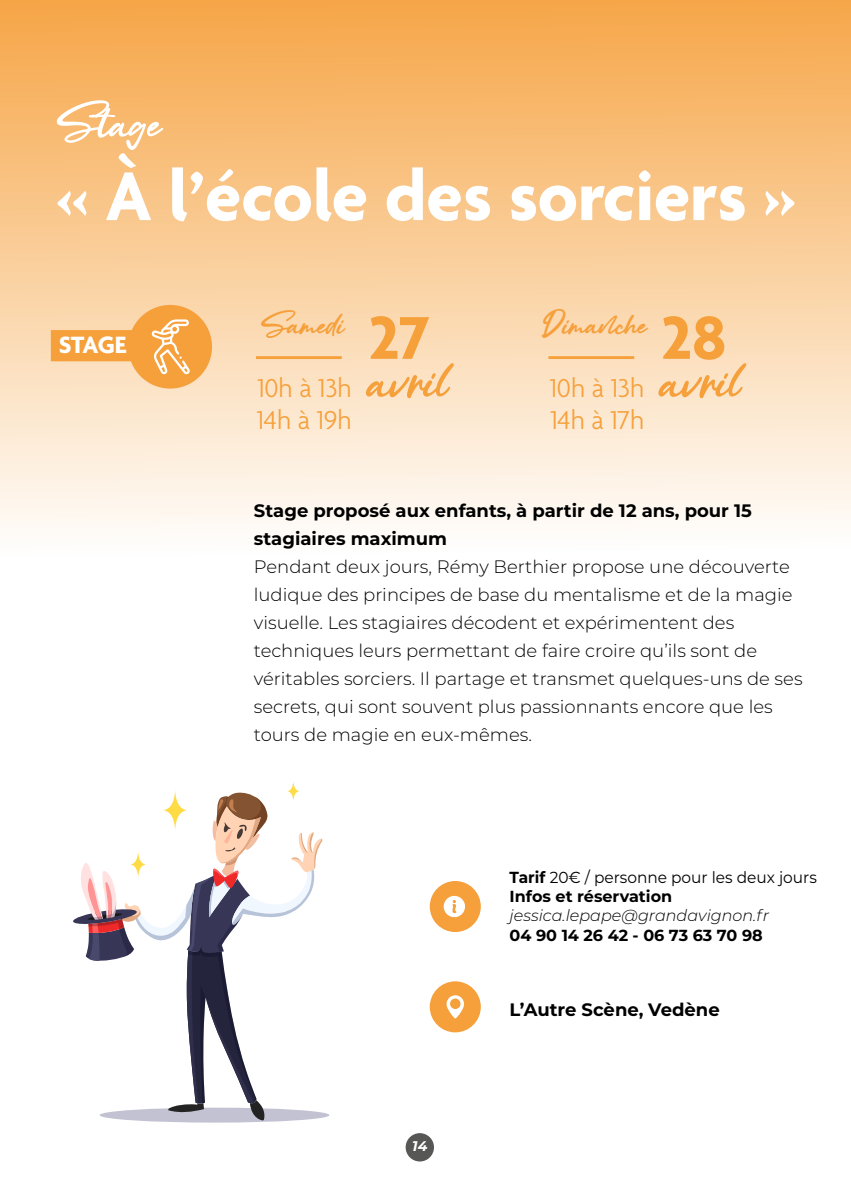
<style>
.page{position:relative;width:851px;height:1191px;background:#fff}
.page>*{position:absolute;margin:0;border:0;box-sizing:border-box;transform-origin:0 0}
.t1{font:700 74px "Agenda";color:#fff}
.t2{font:65.4px "Sansilk";color:#f6a03b}
.t3{font:58px "Sansilk";color:#fff}
.t4{font:38px "Sansilk";color:#f6a03b}
.t5{font:300 28px/32px "Agenda";color:#f6a03b}
.t6{font:700 25.6px "Agenda";letter-spacing:-.035em;color:#fff}
.t7{font:300 18px/28px "Montserrat";color:#000}
.t8{font:700 18px/28px "Montserrat";color:#000}
.t9{font:16px/19.2px "Montserrat";color:#000;scale:.96 1}
.t10{font:italic 300 16px "Montserrat";color:#000}
.t11{font:700 16px "Montserrat";color:#000}
.t12{font:italic 700 14px "Montserrat";color:#fff}
.s1{font-family:"Agenda";font-weight:700;font-size:65.4px}
.s2{font-weight:700}
</style>
<div class="page">
<div style="left:0;top:0;width:850px;height:629px;background:linear-gradient(to bottom,#f6a74a,#fff)"></div>
<div style="left:429px;top:881px;width:51px;height:51px;background:#f6a03b;border-radius:50%"></div>
<svg style="left:443px;top:895px;width:22px;height:22px"></svg>
<div style="left:429px;top:981px;width:51px;height:51px;background:#f6a03b;border-radius:50%"></div>
<svg style="left:446px;top:995px;width:18px;height:23px"></svg>
<div style="left:128px;top:305px;width:84px;height:83px;background:#f6a03b;border-radius:50%"></div>
<div style="left:51px;top:330px;width:83px;height:31px;background:#f6a03b"></div>
<svg style="left:151px;top:319px;width:39px;height:55px"></svg>
<div style="left:100px;top:1107px;width:229px;height:15px;background:#c2c2d3;border-radius:50%"></div>
<svg style="left:73px;top:781px;width:249px;height:339px"></svg>
<hr style="left:256px;top:356px;width:86px;height:3px;background:#f6a03b">
<hr style="left:548px;top:356px;width:86px;height:3px;background:#f6a03b">
<div style="left:405px;top:1133px;width:29px;height:28px;background:#575756;border-radius:50%"></div>
<h3 class="t3" style="left:57px;top:96px;width:107px">Stage</h3>
<h1 class="t1" style="left:57px;top:157px;width:739px">« À l’école des sorciers »</h1>
<h3 class="t6" style="left:59px;top:331px;width:69px">STAGE</h3>
<h3 class="t4" style="left:261px;top:307px;width:170px">Samedi <span class="s1">27</span></h3>
<h2 class="t2" style="left:368px;top:351px;width:81px">avril</h2>
<h3 class="t5" style="left:257px;top:374px;width:96px">10h à 13h<br>14h à 19h</h3>
<h3 class="t4" style="left:543px;top:307px;width:185px">Dimanche <span class="s1">28</span></h3>
<h2 class="t2" style="left:661px;top:351px;width:81px">avril</h2>
<h3 class="t5" style="left:549px;top:374px;width:96px">10h à 13h<br>14h à 17h</h3>
<p class="t8" style="left:254px;top:495px;width:499px">Stage proposé aux enfants, à partir de 12 ans, pour 15 stagiaires maximum</p>
<p class="t7" style="left:254px;top:551px;width:550px">Pendant deux jours, Rémy Berthier propose une découverte ludique des principes de base du mentalisme et de la magie visuelle. Les stagiaires décodent et expérimentent des techniques leurs permettant de faire croire qu’ils sont de véritables sorciers. Il partage et transmet quelques-uns de ses secrets, qui sont souvent plus passionnants encore que les tours de magie en eux-mêmes.</p>
<p class="t9" style="left:509px;top:867px;width:321px"><span class="s2">Tarif</span> 20€ / personne pour les deux jours<br><span class="s2">Infos et réservation</span></p>
<p class="t10" style="left:509px;top:905px;width:261px">jessica.lepape@grandavignon.fr</p>
<p class="t11" style="left:509px;top:923px;width:254px">04 90 14 26 42 - 06 73 63 70 98</p>
<p class="t12" style="left:412px;top:1135px;width:17px">14</p>
<p class="t8" style="left:509px;top:994px;width:212px">L’Autre Scène, Vedène</p>
</div>
